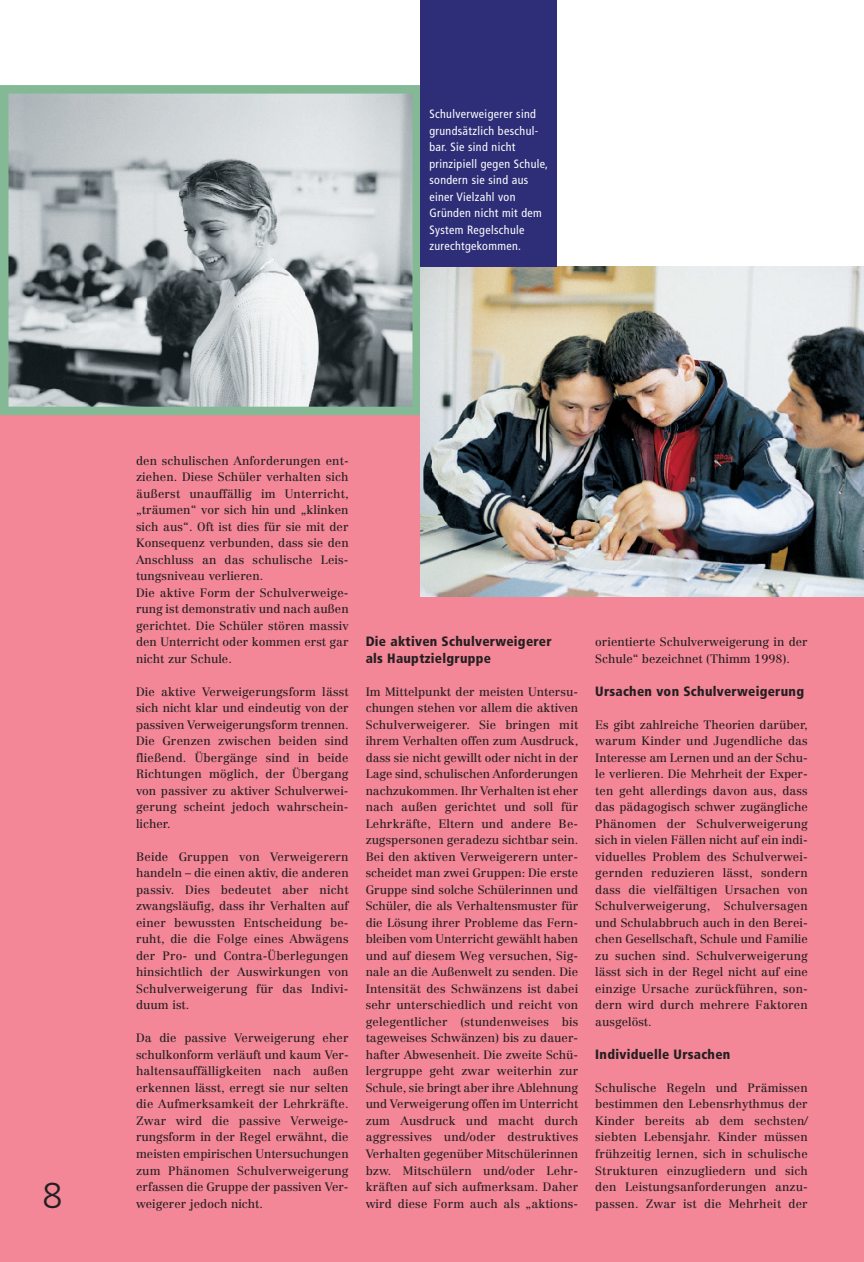
<style>
.page{position:relative;width:864px;height:1262px;background:#fff}
.page>*{position:absolute;margin:0;border:0;box-sizing:border-box;transform-origin:0 0}
.t1{font:300 36px "Frutiger";color:#231f20}
.t2{font:900 condensed 13.5px/16.5px "Frutiger";letter-spacing:.02em;color:#231f20}
.t3{font:12px/16.5px "Centennial";letter-spacing:.01em;color:#231f20;text-align:justify}
.t4{font:condensed 12px/16.5px "Frutiger";letter-spacing:.03em;color:#fff}
</style>
<div class="page">
<div style="left:0;top:415px;width:864px;height:846px;background:#f38697"></div>
<img style="left:10px;top:95px;width:401px;height:310px">
<div style="left:0;top:85px;width:421px;height:330px;border:9px solid #84b995"></div>
<img style="left:421px;top:267px;width:443px;height:330px">
<div style="left:421px;top:0;width:136px;height:267px;background:#2e2d77"></div>
<p class="t4" style="left:429px;top:107px;width:120px">Schulverweigerer sind grundsätzlich beschul&shy;bar. Sie sind nicht prinzipiell gegen Schule, sondern sie sind aus einer Vielzahl von<br>Gründen nicht mit dem<br>System Regelschule zurechtgekommen.</p>
<h1 class="t1" style="left:43px;top:1180px;width:22px">8</h1>
<p class="t3" style="left:136px;top:453px;width:214px;text-align:left">den schulischen Anforderungen ent&shy;ziehen. Diese Schüler verhalten sich äußerst unauffällig im Unterricht, „träumen“ vor sich hin und „klinken sich aus“. Oft ist dies für sie mit der Konsequenz verbunden, dass sie den Anschluss an das schulische Leis&shy;tungsniveau verlieren.<br>Die aktive Form der Schulverweige&shy;rung ist demonstrativ und nach außen gerichtet. Die Schüler stören massiv den Unterricht oder kommen erst gar nicht zur Schule.</p>
<p class="t3" style="left:136px;top:684px;width:214px">Die aktive Verweigerungsform lässt sich nicht klar und eindeutig von der passiven Verweigerungsform trennen.<br>Die Grenzen zwischen beiden sind fließend. Übergänge sind in beide Richtungen möglich, der Übergang von passiver zu aktiver Schulverwei&shy;gerung scheint jedoch wahrschein&shy;licher.</p>
<p class="t3" style="left:136px;top:849px;width:214px">Beide Gruppen von Verweigerern handeln – die einen aktiv, die anderen passiv. Dies bedeutet aber nicht zwangsläufig, dass ihr Verhalten auf einer bewussten Entscheidung be&shy;ruht, die die Folge eines Abwägens der Pro- und Contra-Überlegungen hinsichtlich der Auswirkungen von Schulverweigerung für das Indivi&shy;duum ist.</p>
<p class="t3" style="left:136px;top:1031px;width:214px">Da die passive Verweigerung eher schulkonform verläuft und kaum Ver&shy;haltensauffälligkeiten nach außen erkennen lässt, erregt sie nur selten die Aufmerksamkeit der Lehrkräfte.<br>Zwar wird die passive Verweige&shy;rungsform in der Regel erwähnt, die meisten empirischen Untersuchungen zum Phänomen Schulverweigerung erfassen die Gruppe der passiven Ver&shy;weigerer jedoch nicht.</p>
<p class="t2" style="left:366px;top:634px;width:187px">Die aktiven Schulverweigerer als Hauptzielgruppe</p>
<p class="t3" style="left:366px;top:684px;width:214px">Im Mittelpunkt der meisten Untersu&shy;chungen stehen vor allem die aktiven Schulverweigerer. Sie bringen mit ihrem Verhalten offen zum Ausdruck, dass sie nicht gewillt oder nicht in der Lage sind, schulischen Anforderungen nachzukommen. Ihr Verhalten ist eher nach außen gerichtet und soll für Lehrkräfte, Eltern und andere Be&shy;zugspersonen geradezu sichtbar sein.<br>Bei den aktiven Verweigerern unter&shy;scheidet man zwei Gruppen: Die erste Gruppe sind solche Schülerinnen und Schüler, die als Verhaltensmuster für die Lösung ihrer Probleme das Fern&shy;bleiben vom Unterricht gewählt haben und auf diesem Weg versuchen, Sig&shy;nale an die Außenwelt zu senden. Die Intensität des Schwänzens ist dabei sehr unterschiedlich und reicht von gelegentlicher (stundenweises bis tageweises Schwänzen) bis zu dauer&shy;hafter Abwesenheit. Die zweite Schü&shy;lergruppe geht zwar weiterhin zur Schule, sie bringt aber ihre Ablehnung und Verweigerung offen im Unterricht zum Ausdruck und macht durch aggressives und/oder destruktives Verhalten gegenüber Mitschülerinnen bzw. Mitschülern und/oder Lehr&shy;kräften auf sich aufmerksam. Daher wird diese Form auch als „aktions-</p>
<p class="t3" style="left:595px;top:635px;width:214px">orientierte Schulverweigerung in der<br>Schule“ bezeichnet (Thimm 1998).</p>
<p class="t2" style="left:595px;top:684px;width:210px">Ursachen von Schulverweigerung</p>
<p class="t3" style="left:595px;top:717px;width:214px">Es gibt zahlreiche Theorien darüber, warum Kinder und Jugendliche das Interesse am Lernen und an der Schu&shy;le verlieren. Die Mehrheit der Exper&shy;ten geht allerdings davon aus, dass das pädagogisch schwer zugängliche Phänomen der Schulverweigerung sich in vielen Fällen nicht auf ein indi&shy;viduelles Problem des Schulverwei&shy;gernden reduzieren lässt, sondern dass die vielfältigen Ursachen von Schulverweigerung, Schulversagen und Schulabbruch auch in den Berei&shy;chen Gesellschaft, Schule und Familie zu suchen sind. Schulverweigerung lässt sich in der Regel nicht auf eine einzige Ursache zurückführen, son&shy;dern wird durch mehrere Faktoren ausgelöst.</p>
<p class="t2" style="left:595px;top:1047px;width:137px">Individuelle Ursachen</p>
<p class="t3" style="left:595px;top:1080px;width:214px">Schulische Regeln und Prämissen bestimmen den Lebensrhythmus der Kinder bereits ab dem sechsten/ siebten Lebensjahr. Kinder müssen frühzeitig lernen, sich in schulische Strukturen einzugliedern und sich den Leistungsanforderungen anzu-</p>
<p class="t3" style="left:595px;top:1196px;width:214px">passen. Zwar ist die Mehrheit der</p>
</div>
